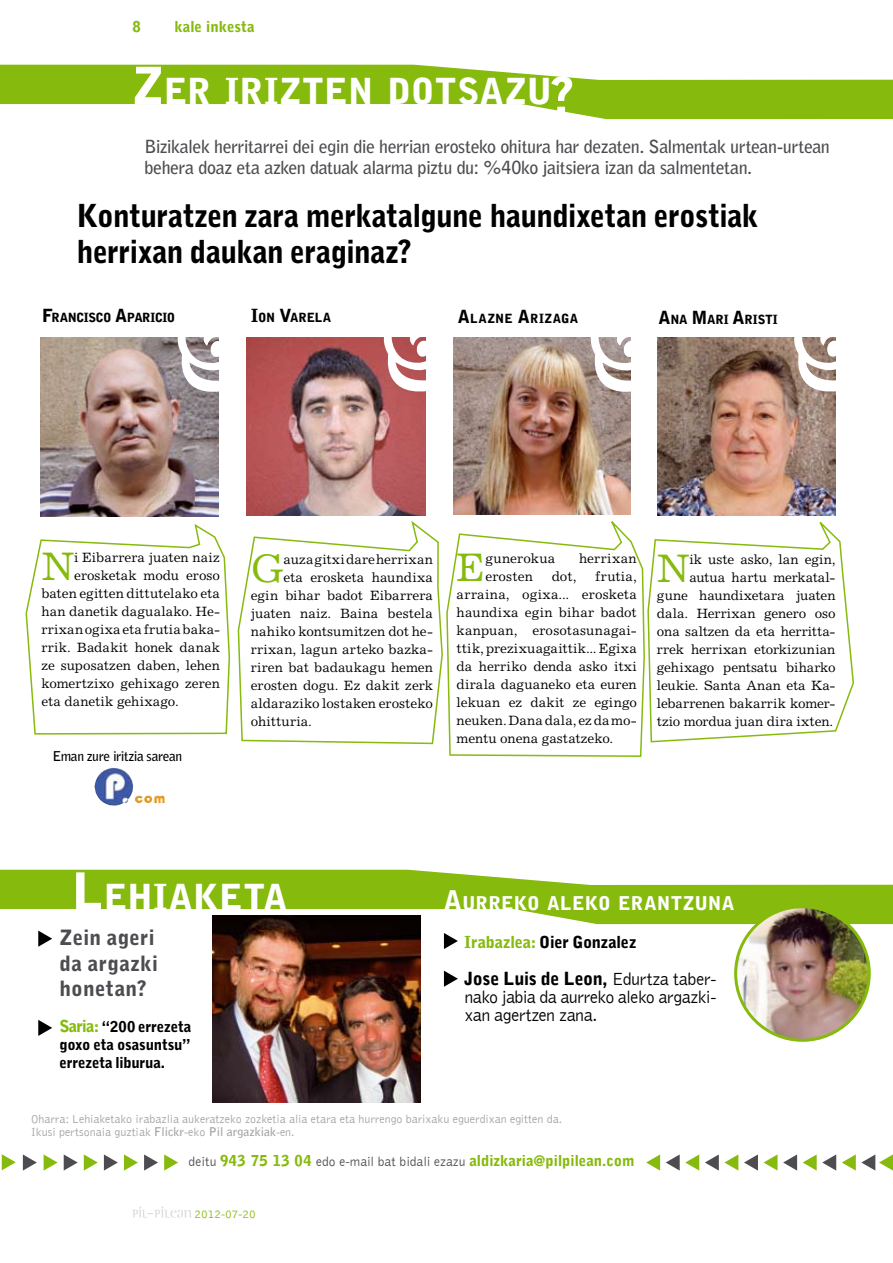
<style>
.page{position:relative;width:893px;height:1263px;background:#fff}
.page>*{position:absolute;margin:0;border:0;box-sizing:border-box;transform-origin:0 0}
.t1{font:39.75px "Excelsior LT";color:#86ba0d}
.t2{font:900 35.7px "Bell Gothic Std";letter-spacing:.015em;color:#fff}
.t3{font:900 31.5px/36px "Bell Gothic Std";letter-spacing:-.015em;color:#000;scale:.95 1}
.t4{font:900 21px/25.2px "Bell Gothic Std";letter-spacing:.015em;color:#4e4c50}
.t5{font:900 18.9px "Bell Gothic Std";letter-spacing:.01em;color:#fff}
.t6{font:700 18px/21px "Bell Gothic Std";letter-spacing:-.03em;color:#4e4c50}
.t7{font:300 18px/18px "Bell Gothic";letter-spacing:-.035em;color:#000;text-align:justify}
.t8{font:900 16.5px "Bell Gothic Std";letter-spacing:-.01em;color:#000}
.t9{font:900 15px "Bell Gothic";color:#86ba0d}
.t10{font:900 15px/18px "Bell Gothic Std";letter-spacing:-.01em;color:#000;text-align:justify}
.t11{font:900 15px "Bell Gothic Std";color:#86ba0d}
.t12{font:13.5px/18px "Excelsior";letter-spacing:.005em;color:#000;text-align:justify}
.t13{font:700 13.5px "Bell Gothic Std";letter-spacing:-.03em;color:#000}
.t14{font:13.5px "Excelsior";letter-spacing:.025em;color:#000}
.t15{font:900 12.6px "Bell Gothic Std";letter-spacing:-.015em;color:#000}
.t16{font:900 12.6px "Bell Gothic Std";letter-spacing:-.045em;color:#000}
.t17{font:900 12.6px "Bell Gothic Std";letter-spacing:.04em;color:#000}
.t18{font:300 12px/13.4px "Bell Gothic";color:#a3a3a7}
.t19{font:300 12px "Bell Gothic";color:#86ba0d}
.s1{font-size:51px}
.s2{font-size:18px}
.s3{font-size:16.5px;color:#86ba0d}
.s4{font-size:27px}
.s5{color:#86ba0d}
.s6{font-weight:900}
.s7{font-weight:700}
.s8{font-weight:300;font-size:13.5px;color:#4e4c50}
</style>
<div class="page">
<svg style="left:0;top:65px;width:893px;height:54px;fill:#86ba0d"></svg>
<svg style="left:132px;top:1206px;width:60px;height:12px"></svg>
<img style="left:94px;top:768px;width:71px;height:38px">
<img style="left:40px;top:337px;width:179px;height:179px">
<svg style="left:170px;top:337px;width:49px;height:59px"></svg>
<img style="left:247px;top:337px;width:178px;height:179px">
<svg style="left:376px;top:337px;width:49px;height:59px"></svg>
<img style="left:453px;top:337px;width:178px;height:177px">
<svg style="left:583px;top:337px;width:48px;height:59px"></svg>
<img style="left:657px;top:337px;width:179px;height:178px">
<svg style="left:786px;top:337px;width:50px;height:59px"></svg>
<svg style="left:25px;top:524px;width:206px;height:211px"></svg>
<svg style="left:446px;top:514px;width:199px;height:243px"></svg>
<svg style="left:237px;top:521px;width:206px;height:224px"></svg>
<svg style="left:647px;top:515px;width:207px;height:228px"></svg>
<img style="left:213px;top:924px;width:208px;height:178px">
<svg style="left:444px;top:933px;width:14px;height:16px"></svg>
<svg style="left:444px;top:971px;width:14px;height:16px"></svg>
<svg style="left:38px;top:1020px;width:14px;height:16px"></svg>
<svg style="left:38px;top:930px;width:14px;height:17px"></svg>
<svg style="left:0;top:870px;width:893px;height:54px;fill:#86ba0d"></svg>
<img style="left:736px;top:907px;width:133px;height:133px;border-radius:67px">
<div style="left:734px;top:905px;width:137px;height:137px;border:3px solid #86ba0d;border-radius:50%"></div>
<svg style="left:2px;top:1154px;width:14px;height:16px"></svg>
<svg style="left:164px;top:1154px;width:14px;height:16px"></svg>
<svg style="left:144px;top:1154px;width:14px;height:16px"></svg>
<svg style="left:646px;top:1154px;width:14px;height:16px"></svg>
<svg style="left:124px;top:1154px;width:14px;height:16px"></svg>
<svg style="left:104px;top:1154px;width:14px;height:16px"></svg>
<svg style="left:84px;top:1154px;width:14px;height:16px"></svg>
<svg style="left:64px;top:1154px;width:14px;height:16px"></svg>
<svg style="left:44px;top:1154px;width:14px;height:16px"></svg>
<svg style="left:23px;top:1154px;width:14px;height:16px"></svg>
<svg style="left:666px;top:1154px;width:33px;height:16px"></svg>
<svg style="left:705px;top:1154px;width:33px;height:16px"></svg>
<svg style="left:744px;top:1154px;width:14px;height:16px"></svg>
<svg style="left:764px;top:1155px;width:13px;height:15px"></svg>
<svg style="left:783px;top:1154px;width:14px;height:16px"></svg>
<svg style="left:803px;top:1154px;width:33px;height:16px"></svg>
<svg style="left:842px;top:1154px;width:51px;height:16px"></svg>
<p class="t11" style="left:133px;top:18px;width:10px">8</p>
<p class="t11" style="left:175px;top:18px;width:81px">kale inkesta</p>
<h2 class="t2" style="left:132px;top:71px;width:444px"><span class="s1">Z</span>ER IRIZTEN DOTSAZU<span class="s1">?</span></h2>
<h3 class="t6" style="left:145px;top:136px;width:687px">Bizikalek herritarrei dei egin die herrian erosteko ohitura har dezaten. Salmentak urtean-urtean behera doaz eta azken datuak alarma piztu du: %40ko jaitsiera izan da salmentetan.</h3>
<h3 class="t3" style="left:77px;top:198px;width:719px">Konturatzen zara merkatalgune haundixetan erostiak herrixan daukan eraginaz?</h3>
<p class="t16" style="left:42px;top:310px;width:135px"><span class="s2">F</span>RANCISCO <span class="s2">A</span>PARICIO</p>
<p class="t15" style="left:251px;top:310px;width:82px"><span class="s2">I</span>ON <span class="s2">V</span>ARELA</p>
<p class="t17" style="left:458px;top:311px;width:122px"><span class="s2">A</span>LAZNE <span class="s2">A</span>RIZAGA</p>
<p class="t15" style="left:659px;top:312px;width:121px"><span class="s2">A</span>NA <span class="s2">M</span>ARI <span class="s2">A</span>RISTI</p>
<h1 class="t1" style="left:41px;top:543px;width:35px">N</h1>
<p class="t12" style="left:74px;top:548px;width:147px">i Eibarrera juaten naiz</p>
<p class="t12" style="left:74px;top:566px;width:147px">erosketak modu eroso</p>
<p class="t12" style="left:41px;top:584px;width:180px">baten egitten dittutelako eta</p>
<p class="t12" style="left:41px;top:602px;width:180px">han danetik dagualako. He-</p>
<p class="t12" style="left:41px;top:620px;width:180px">rrixan ogixa eta frutia baka-</p>
<p class="t12" style="left:41px;top:638px;width:180px">rrik. Badakit honek danak</p>
<p class="t12" style="left:41px;top:656px;width:180px">ze suposatzen daben, lehen</p>
<p class="t12" style="left:41px;top:674px;width:180px">komertzixo gehixago zeren</p>
<p class="t12" style="left:41px;top:692px;width:139px">eta danetik gehixago.</p>
<p class="t13" style="left:52px;top:748px;width:131px">Eman zure iritzia sarean</p>
<h1 class="t1" style="left:251px;top:545px;width:35px">G</h1>
<p class="t12" style="left:284px;top:550px;width:151px">auza gitxi dare herrixan</p>
<p class="t12" style="left:284px;top:568px;width:151px">eta erosketa haundixa</p>
<p class="t12" style="left:251px;top:586px;width:184px">egin bihar badot Eibarrera</p>
<p class="t12" style="left:251px;top:604px;width:184px">juaten naiz. Baina bestela</p>
<p class="t12" style="left:251px;top:622px;width:184px">nahiko kontsumitzen dot he-</p>
<p class="t12" style="left:251px;top:640px;width:184px">rrixan, lagun arteko bazka-</p>
<p class="t12" style="left:251px;top:658px;width:184px">riren bat badaukagu hemen</p>
<p class="t12" style="left:251px;top:676px;width:184px">erosten dogu. Ez dakit zerk</p>
<p class="t12" style="left:251px;top:694px;width:184px">aldaraziko lostaken erosteko</p>
<p class="t12" style="left:251px;top:712px;width:63px">ohitturia.</p>
<h1 class="t1" style="left:457px;top:544px;width:30px">E</h1>
<p class="t12" style="left:485px;top:549px;width:72px">gunerokua</p>
<p class="t14" style="left:579px;top:550px;width:59px">herrixan</p>
<p class="t12" style="left:457px;top:567px;width:182px;text-indent:139px">frutia, arraina, ogixa... erosketa haundixa egin bihar badot kanpuan, erosotasunagai&shy;ttik, prezixuagaittik... Egixa da herriko denda asko itxi dirala daguaneko eta euren lekuan ez dakit ze egingo neuken. Dana dala, ez da mo&shy;mentu onena gastatzeko.</p>
<p class="t12" style="left:485px;top:567px;width:49px">erosten</p>
<p class="t12" style="left:552px;top:567px;width:26px">dot,</p>
<p class="t12" style="left:657px;top:550px;width:180px;text-align:right">ik uste asko, lan egin, autua hartu merkatal&shy;gune haundixetara juaten dala. Herrixan genero oso ona saltzen da eta herritta&shy;rrek herrixan etorkizunian gehixago pentsatu biharko leukie. Santa Anan eta Ka&shy;lebarrenen bakarrik komer&shy;tzio mordua juan dira ixten.</p>
<h1 class="t1" style="left:657px;top:545px;width:35px">N</h1>
<h2 class="t2" style="left:72px;top:876px;width:217px"><span class="s1">L</span> EHIAKETA</h2>
<h3 class="t4" style="left:60px;top:925px;width:100px">Zein ageri da argazki honetan?</h3>
<p class="t10" style="left:60px;top:1017px;width:133px"><span class="s3">Saria:</span> “200 errezeta goxo eta osasuntsu” errezeta liburua.</p>
<h3 class="t5" style="left:444px;top:892px;width:292px"><span class="s4">A</span>URREKO ALEKO ERANTZUNA</h3>
<p class="t8" style="left:465px;top:932px;width:173px"><span class="s5">Irabazlea:</span> Oier Gonzalez</p>
<h3 class="t7" style="left:465px;top:970px;width:253px"><span class="s6">Jose Luis de Leon,</span> Edurtza taber&shy;nako jabia da aurreko aleko argazki&shy;xan agertzen zana.</h3>
<p class="t18" style="left:31px;top:1112px;width:532px">Oharra: Lehiaketako irabazlia aukeratzeko zozketia alia etara eta hurrengo barixaku eguerdixan egitten da.<br>Ikusi pertsonaia guztiak <span class="s7">Flickr</span>-eko <span class="s7">Pil argazkiak</span>-en.</p>
<p class="t9" style="left:189px;top:1152px;width:448px"><span class="s8">deitu</span> 943 75 13 04 <span class="s8">edo e-mail bat bidali ezazu</span> aldizkaria@pilpilean.com</p>
<p class="t19" style="left:195px;top:1207px;width:63px">2012-07-20</p>
</div>
